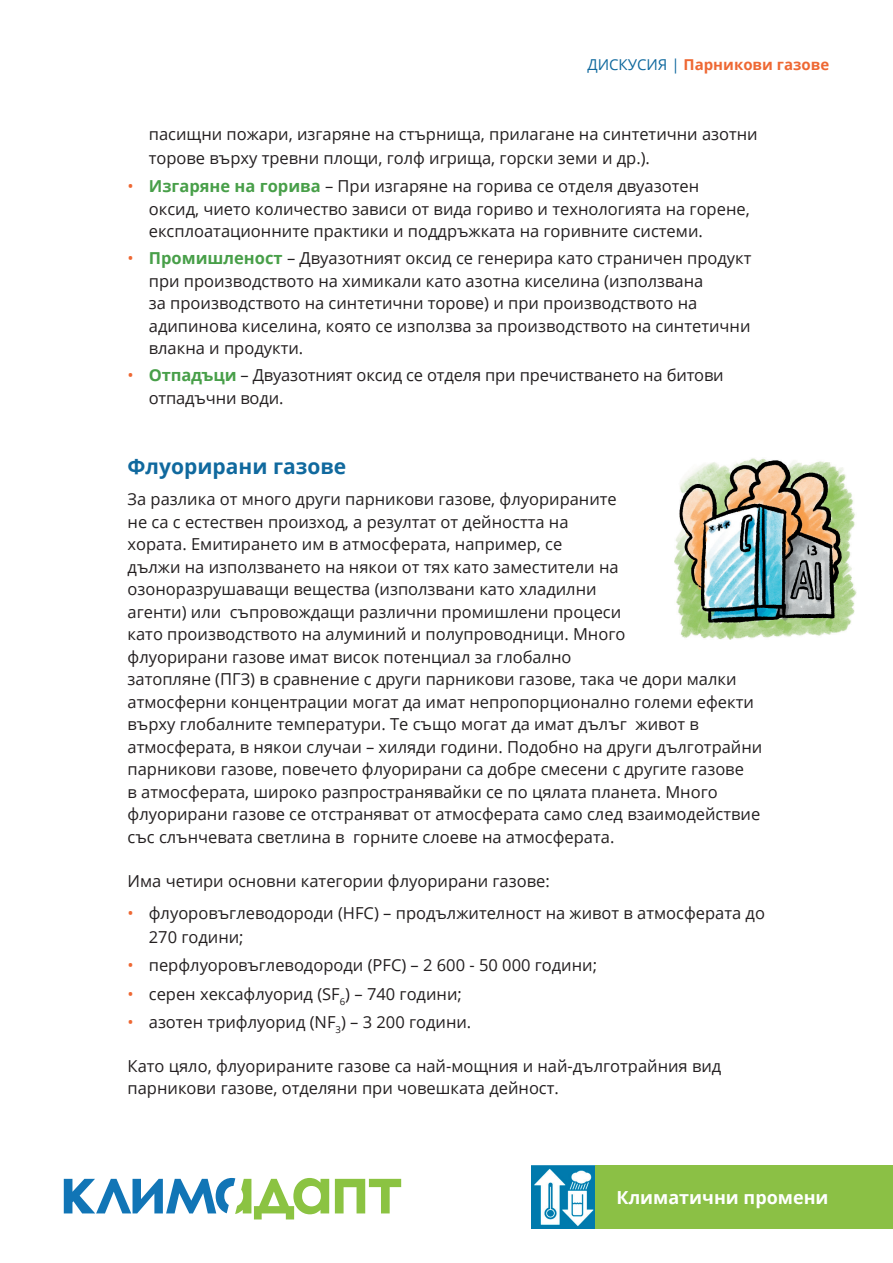
<style>
.page{position:relative;width:893px;height:1263px;background:#fff}
.page>*{position:absolute;margin:0;border:0;box-sizing:border-box;transform-origin:0 0}
.t1{font:700 21px "Open Sans";color:#10699e}
.t2{font:700 18px "Open Sans";color:#fff}
.t3{font:16.5px/22.5px "Open Sans";color:#231f20}
.t4{font:700 15px "Open Sans";color:#ee6833}
.s1{font-weight:400;color:#10699e}
.s2{color:#ee6833}
.s3{font-weight:700;color:#489f49}
</style>
<div class="page">
<img style="left:531px;top:1165px;width:64px;height:64px">
<div style="left:595px;top:1165px;width:298px;height:64px;background:#8bc045"></div>
<svg style="left:335px;top:1179px;width:66px;height:34px"></svg>
<svg style="left:64px;top:1178px;width:265px;height:41px"></svg>
<img style="left:674px;top:458px;width:183px;height:182px">
<p class="t4" style="left:587px;top:53px;width:243px"><span class="s1">ДИСКУСИЯ |</span> Парникови газове</p>
<p class="t3" style="left:149px;top:122px;width:610px;line-height:24px">пасищни пожари, изгаряне на стърнища, прилагане на синтетични азотни торове върху тревни площи, голф игрища, горски земи и др.).</p>
<p class="t3" style="left:149px;top:175px;width:602px;text-indent:-21px"><span class="s2">•</span> <span class="s3">Изгаряне на горива</span> – При изгаряне на горива се отделя двуазотен оксид, чието количество зависи от вида гориво и технологията на горене, експлоатационните практики и поддръжката на горивните системи.</p>
<p class="t3" style="left:149px;top:247px;width:604px;text-indent:-21px"><span class="s2">•</span> <span class="s3">Промишленост</span> – Двуазотният оксид се генерира като страничен продукт при производството на химикали като азотна киселина (използвана<br>за производството на синтетични торове) и при производството на адипинова киселина, която се използва за производството на синтетични влакна и продукти.</p>
<p class="t3" style="left:149px;top:363px;width:576px;text-indent:-21px"><span class="s2">•</span> <span class="s3">Отпадъци</span> – Двуазотният оксид се отделя при пречистването на битови отпадъчни води.</p>
<p class="t1" style="left:128px;top:452px;width:220px">Флуорирани газове</p>
<p class="t3" style="left:128px;top:488px;width:636px">За разлика от много други парникови газове, флуорираните<br>не са с естествен произход, а резултат от дейността на<br>хората. Емитирането им в атмосферата, например, се<br>дължи на използването на някои от тях като заместители на озоноразрушаващи вещества (използвани като хладилни<br>агенти) или съпровождащи различни промишлени процеси<br>като производството на алуминий и полупроводници. Много<br>флуорирани газове имат висок потенциал за глобално<br>затопляне (ПГЗ) в сравнение с други парникови газове, така че дори малки атмосферни концентрации могат да имат непропорционално големи ефекти върху глобалните температури. Те също могат да имат дълъг живот в атмосферата, в някои случаи – хиляди години. Подобно на други дълготрайни парникови газове, повечето флуорирани са добре смесени с другите газове<br>в атмосферата, широко разпространявайки се по цялата планета. Много флуорирани газове се отстраняват от атмосферата само след взаимодействие със слънчевата светлина в горните слоеве на атмосферата.</p>
<p class="t3" style="left:128px;top:869px;width:424px">Има четири основни категории флуорирани газове:</p>
<p class="t3" style="left:149px;top:901px;width:618px;line-height:24px;text-indent:-21px"><span class="s2">•</span> флуоровъглеводороди (HFC) – продължителност на живот в атмосферата до<br>270 години;</p>
<p class="t3" style="left:128px;top:954px;width:471px"><span class="s2">•</span> перфлуоровъглеводороди (PFC) – 2 600 - 50 000 години;</p>
<p class="t3" style="left:128px;top:982px;width:336px"><span class="s2">•</span> серен хексафлуорид (SF<sub>6</sub>) – 740 години;</p>
<p class="t3" style="left:128px;top:1010px;width:345px"><span class="s2">•</span> азотен трифлуорид (NF<sub>3</sub>) – 3 200 години.</p>
<p class="t3" style="left:128px;top:1054px;width:595px">Като цяло, флуорираните газове са най-мощния и най-дълготрайния вид парникови газове, отделяни при човешката дейност.</p>
<p class="t2" style="left:617px;top:1185px;width:213px">Климатични промени</p>
</div>
